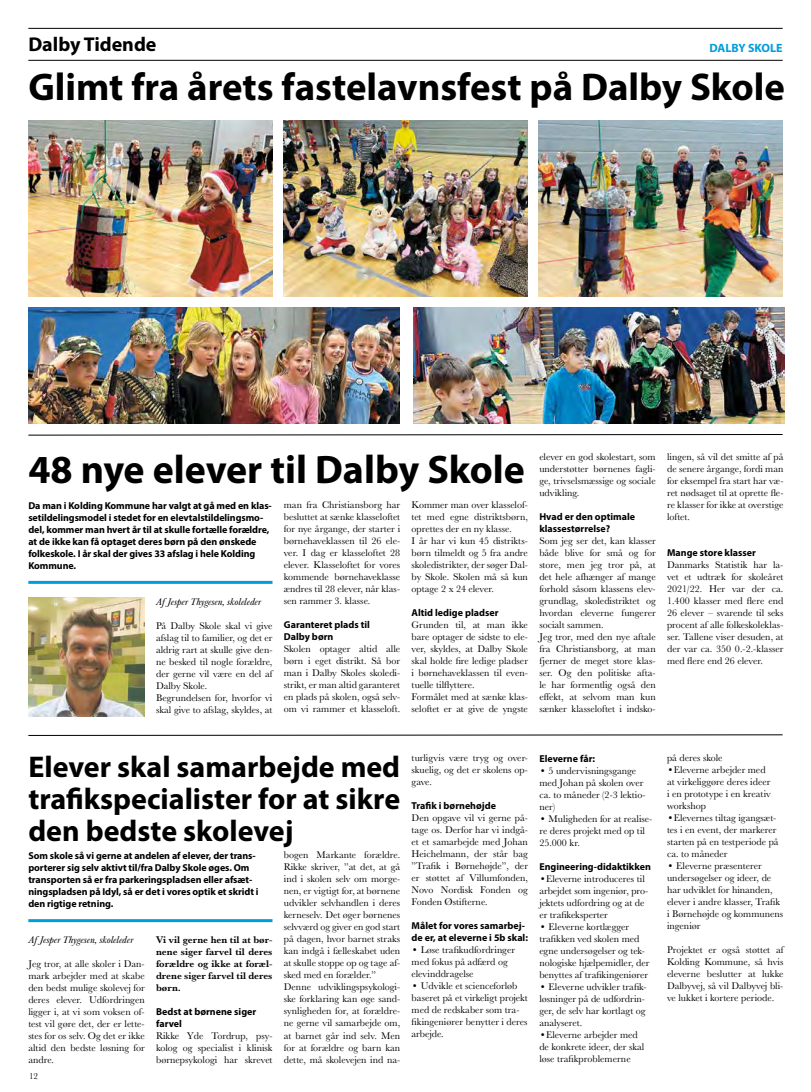
<style>
.page{position:relative;width:811px;height:1092px;background:#fff}
.page>*{position:absolute;margin:0;border:0;box-sizing:border-box;transform-origin:0 0}
.t1{font:700 39.9px "Myriad Pro";color:#000}
.t2{font:700 38.8px "Myriad Pro";color:#000}
.t3{font:700 30px/32px "Myriad Pro";color:#000;text-align:justify}
.t4{font:700 20px "Myriad Pro";color:#000}
.t5{font:700 12px "Myriad Pro";color:#009dde}
.t6{font:10px/12px "Baskerville URW";color:#000}
.t7{font:700 10px/12px "Myriad Pro";letter-spacing:-.01em;color:#000}
.t8{font:700 10px/12px "Baskerville URW";color:#000;text-align:justify}
.t9{font:italic 10px "Baskerville URW";color:#000}
.t10{font:9px "Baskerville URW";color:#000}
</style>
<div class="page">
<hr style="left:28px;top:28px;width:754px;height:1px;background:#000">
<hr style="left:28px;top:60px;width:754px;height:1px;background:#000">
<hr style="left:28px;top:581px;width:244px;height:3px;background:#009dde">
<hr style="left:28px;top:919px;width:244px;height:3px;background:#009dde">
<img style="left:28px;top:597px;width:117px;height:119px">
<svg style="left:28px;top:734px;width:755px;height:2px;background:#7e7e7e"></svg>
<svg style="left:28px;top:434px;width:755px;height:1px"></svg>
<img style="left:28px;top:120px;width:244px;height:176px">
<img style="left:539px;top:120px;width:243px;height:176px">
<img style="left:283px;top:120px;width:244px;height:176px">
<img style="left:28px;top:308px;width:372px;height:116px">
<img style="left:413px;top:308px;width:371px;height:116px">
<h3 class="t4" style="left:28px;top:31px;width:130px">Dalby Tidende</h3>
<p class="t5" style="left:709px;top:40px;width:75px">DALBY SKOLE</p>
<h2 class="t2" style="left:28px;top:62px;width:758px">Glimt fra årets fastelavnsfest på Dalby Skole</h2>
<h1 class="t1" style="left:28px;top:443px;width:498px">48 nye elever til Dalby Skole</h1>
<p class="t7" style="left:28px;top:499px;width:245px">Da man i Kolding Kommune har valgt at gå med en klas&shy;setildelingsmodel i stedet for en elevtalstildelingsmo&shy;del, kommer man hvert år til at skulle fortælle forældre, at de ikke kan få optaget deres børn på den ønskede folkeskole. I år skal der gives 33 afslag i hele Kolding Kommune.</p>
<p class="t9" style="left:156px;top:596px;width:106px">Af Jesper Thygesen, skoleleder</p>
<p class="t6" style="left:156px;top:619px;width:118px">På Dalby Skole skal vi give afslag til to familier, og det er aldrig rart at skulle give den&shy;ne besked til nogle forældre, der gerne vil være en del af<br>Dalby Skole.<br>Begrundelsen for, hvorfor vi skal give to afslag, skyldes, at</p>
<p class="t6" style="left:284px;top:498px;width:118px;text-align:justify">man fra Christiansborg har besluttet at sænke klasseloftet for nye årgange, der starter i børnehaveklassen til 26 ele&shy;ver. I dag er klasseloftet 28 elever. Klasseloftet for vores kommende børnehaveklasse ændres til 28 elever, når klas&shy;sen rammer 3. klasse.</p>
<p class="t7" style="left:284px;top:618px;width:88px">Garanteret plads til<br>Dalby børn</p>
<p class="t6" style="left:284px;top:642px;width:118px;text-align:justify">Skolen optager altid alle børn i eget distrikt. Så bor man i Dalby Skoles skoledi&shy;strikt, er man altid garanteret en plads på skolen, også selv&shy;om vi rammer et klasseloft.</p>
<p class="t6" style="left:411px;top:498px;width:118px">Kommer man over klasselof&shy;tet med egne distriktsbørn, oprettes der en ny klasse.<br>I år har vi kun 45 distrikts&shy;børn tilmeldt og 5 fra andre skoledistrikter, der søger Dal&shy;by Skole. Skolen må så kun optage 2 x 24 elever.</p>
<p class="t7" style="left:411px;top:606px;width:88px">Altid ledige pladser</p>
<p class="t6" style="left:411px;top:618px;width:118px">Grunden til, at man ikke bare optager de sidste to ele&shy;ver, skyldes, at Dalby Skole skal holde fire ledige pladser i børnehaveklassen til even&shy;tuelle tilflyttere.<br>Formålet med at sænke klas&shy;seloftet er at give de yngste</p>
<p class="t6" style="left:539px;top:450px;width:118px;text-align:justify">elever en god skolestart, som understøtter børnenes fagli&shy;ge, trivselsmæssige og sociale udvikling.</p>
<p class="t7" style="left:539px;top:510px;width:97px">Hvad er den optimale klassestørrelse?</p>
<p class="t6" style="left:539px;top:534px;width:118px">Som jeg ser det, kan klasser både blive for små og for store, men jeg tror på, at det hele afhænger af mange forhold såsom klassens elev&shy;grundlag, skoledistriktet og hvordan eleverne fungerer socialt sammen.<br>Jeg tror, med den nye aftale fra Christiansborg, at man fjerner de meget store klas&shy;ser. Og den politiske afta&shy;le har formentlig også den effekt, at selvom man kun sænker klasseloftet i indsko-</p>
<p class="t6" style="left:667px;top:450px;width:118px;text-align:justify">lingen, så vil det smitte af på de senere årgange, fordi man for eksempel fra start har væ&shy;ret nødsaget til at oprette fle&shy;re klasser for ikke at overstige loftet.</p>
<p class="t7" style="left:667px;top:546px;width:90px">Mange store klasser</p>
<p class="t6" style="left:667px;top:558px;width:118px;text-align:justify">Danmarks Statistik har la&shy;vet et udtræk for skoleåret 2021/22. Her var der ca.<br>1.400 klasser med flere end 26 elever – svarende til seks procent af alle folkeskoleklas&shy;ser. Tallene viser desuden, at der var ca. 350 0.-2.-klasser med flere end 26 elever.</p>
<h3 class="t3" style="left:28px;top:749px;width:373px">Elever skal samarbejde med trafikspecialister for at sikre den bedste skolevej</h3>
<p class="t7" style="left:28px;top:849px;width:232px">Som skole så vi gerne at andelen af elever, der trans&shy;porterer sig selv aktivt til/fra Dalby Skole øges. Om transporten så er fra parkeringspladsen eller afsæt&shy;ningspladsen på Idyl, så er det i vores optik et skridt i den rigtige retning.</p>
<p class="t9" style="left:28px;top:934px;width:106px">Af Jesper Thygesen, skoleleder</p>
<p class="t6" style="left:28px;top:957px;width:118px;text-align:justify">Jeg tror, at alle skoler i Dan&shy;mark arbejder med at skabe den bedst mulige skolevej for deres elever. Udfordringen ligger i, at vi som voksen of&shy;test vil gøre det, der er lette&shy;stes for os selv. Og det er ikke altid den bedste løsning for andre.</p>
<p class="t8" style="left:156px;top:933px;width:118px">Vi vil gerne hen til at bør&shy;nene siger farvel til deres forældre og ikke at foræl&shy;drene siger farvel til deres børn.</p>
<p class="t7" style="left:156px;top:1005px;width:102px">Bedst at børnene siger farvel</p>
<p class="t6" style="left:156px;top:1029px;width:118px;text-align:justify">Rikke Yde Tordrup, psy&shy;kolog og specialist i klinisk børnepsykologi har skrevet</p>
<p class="t10" style="left:29px;top:1069px;width:11px">12</p>
<p class="t6" style="left:284px;top:848px;width:118px">bogen Markante forældre.<br>Rikke skriver, ”at det, at gå ind i skolen selv om morge&shy;nen, er vigtigt for, at børnene udvikler selvhandlen i deres kerneselv. Det øger børnenes selvværd og giver en god start på dagen, hvor barnet straks kan indgå i fælleskabet uden at skulle stoppe op og tage af&shy;sked med en forælder.”<br>Denne udviklingspsykologi&shy;ske forklaring kan øge sand&shy;synligheden for, at forældre&shy;ne gerne vil samarbejde om, at barnet går ind selv. Men for at forældre og barn kan dette, må skolevejen ind na-</p>
<p class="t6" style="left:411px;top:751px;width:118px;text-align:justify">turligvis være tryg og over&shy;skuelig, og det er skolens op&shy;gave.</p>
<p class="t7" style="left:411px;top:799px;width:86px">Trafik i børnehøjde</p>
<p class="t6" style="left:411px;top:811px;width:118px;text-align:justify">Den opgave vil vi gerne på&shy;tage os. Derfor har vi indgå&shy;et et samarbejde med Johan Heichelmann, der står bag ”Trafik i Børnehøjde”, der er støttet af Villumfonden, Novo Nordisk Fonden og Fonden Østifterne.</p>
<p class="t7" style="left:411px;top:919px;width:118px">Målet for vores samarbej&shy;de er, at eleverne i 5b skal:</p>
<p class="t6" style="left:411px;top:943px;width:105px">• Løse trafikudfordringer med fokus på adfærd og elevinddragelse</p>
<p class="t6" style="left:411px;top:979px;width:118px">• Udvikle et scienceforløb baseret på et virkeligt projekt med de redskaber som tra&shy;fikingeniører benytter i deres arbejde.</p>
<p class="t7" style="left:539px;top:752px;width:57px">Eleverne får:</p>
<p class="t6" style="left:539px;top:764px;width:108px">• 5 undervisningsgange med Johan på skolen over ca. to måneder (2-3 lektio&shy;ner)</p>
<p class="t6" style="left:539px;top:812px;width:115px">• Muligheden for at realise&shy;re deres projekt med op til<br>25.000 kr.</p>
<p class="t7" style="left:539px;top:860px;width:113px">Engineering-didaktikken</p>
<p class="t6" style="left:539px;top:872px;width:111px">•Eleverne introduceres til arbejdet som ingeniør, pro&shy;jektets udfordring og at de er trafikeksperter</p>
<p class="t6" style="left:539px;top:920px;width:112px">• Eleverne kortlægger trafikken ved skolen med egne undersøgelser og tek&shy;nologiske hjælpemidler, der benyttes af trafikingeniører</p>
<p class="t6" style="left:539px;top:980px;width:109px">• Eleverne udvikler trafik&shy;løsninger på de udfordrin&shy;ger, de selv har kortlagt og analyseret.</p>
<p class="t6" style="left:539px;top:1028px;width:107px">•Eleverne arbejder med de konkrete ideer, der skal løse trafikproblemerne</p>
<p class="t6" style="left:667px;top:751px;width:57px">på deres skole</p>
<p class="t6" style="left:667px;top:763px;width:105px">•Eleverne arbejder med at virkeliggøre deres ideer i en prototype i en kreativ workshop</p>
<p class="t6" style="left:667px;top:811px;width:113px">•Elevernes tiltag igangsæt&shy;tes i en event, der markerer starten på en testperiode på ca. to måneder</p>
<p class="t6" style="left:667px;top:859px;width:118px">• Eleverne præsenterer undersøgelser og ideer, de har udviklet for hinanden, elever i andre klasser, Trafik i Børnehøjde og kommunens ingeniør</p>
<p class="t6" style="left:667px;top:943px;width:118px;text-align:justify">Projektet er også støttet af Kolding Kommune, så hvis eleverne beslutter at lukke Dalbyvej, så vil Dalbyvej bli&shy;ve lukket i kortere periode.</p>
</div>
